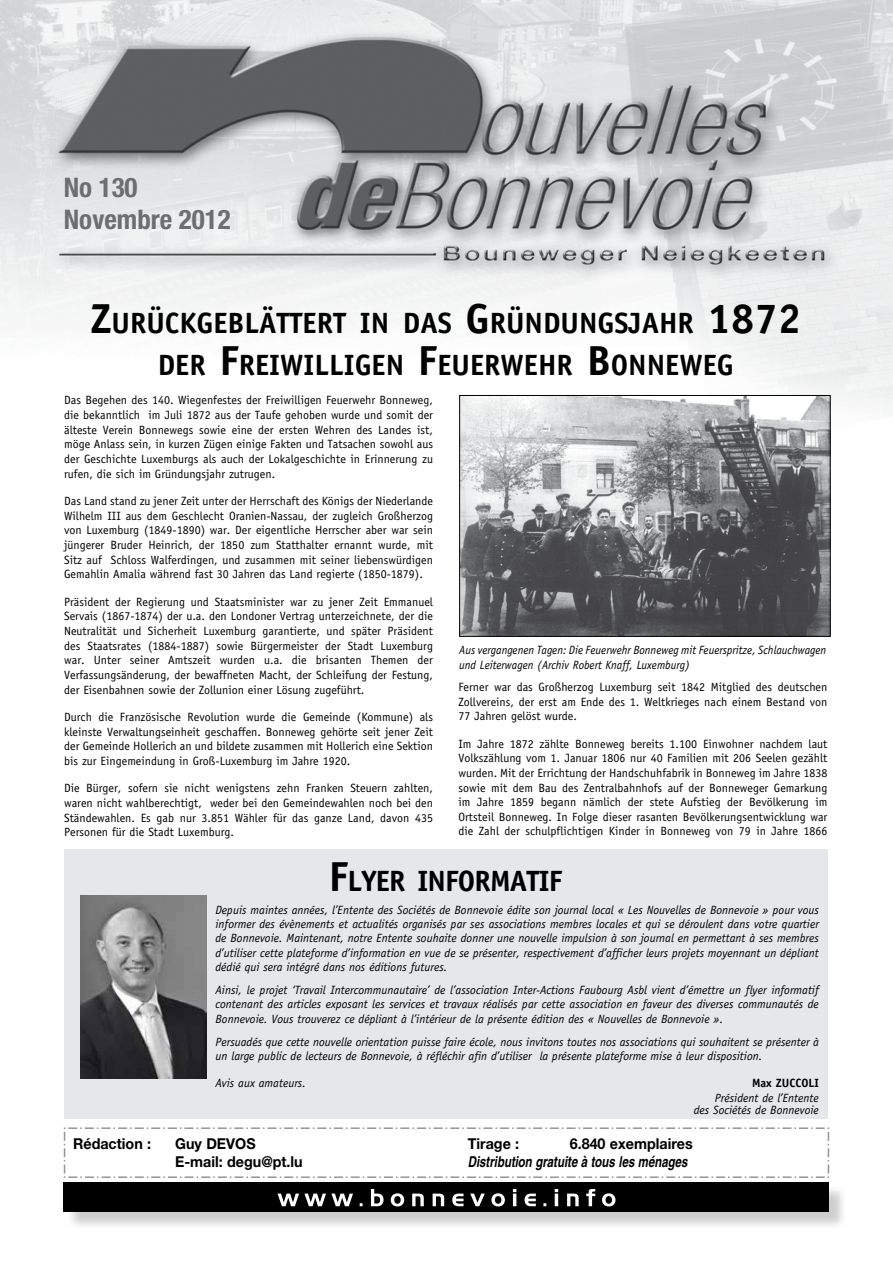
<style>
.page{position:relative;width:893px;height:1263px;background:#fff}
.page>*{position:absolute;margin:0;border:0;box-sizing:border-box;transform-origin:0 0}
.t1{font:700 29.4px/42px "Officina Sans";color:#000;text-align:center}
.t2{font:700 29.4px "Officina Sans";letter-spacing:-.03em;color:#000}
.t3{font:700 condensed 27px/32.4px "Helvetica Neue";color:#6d6e71}
.t4{font:700 15px/18px "Helvetica Neue";color:#000;scale:.95 1}
.t5{font:italic 700 15px "Helvetica";color:#000;scale:.76 1}
.t6{font:12px/14.7px "Officina Sans";color:#000;text-align:justify}
.t7{font:italic 12px/14.4px "Officina Sans";color:#000;text-align:justify}
.t8{font:italic 12px/14.4px "Officina Sans";color:#000;scale:.95 1}
.t9{font:700 12px "Officina Sans";color:#000}
.s1{font-size:42px}
</style>
<div class="page">
<img style="left:0;top:0;width:893px;height:1212px">
<svg style="left:63px;top:1127px;width:767px;height:52px"></svg>
<div style="left:66px;top:1185px;width:782px;height:45px;background:#000;opacity:.2"></div>
<div style="left:64px;top:1182px;width:765px;height:30px;background:#000"></div>
<svg style="left:277px;top:1189px;width:338px;height:17px"></svg>
<div style="left:64px;top:849px;width:763px;height:269px;background:#e6e7e8"></div>
<img style="left:81px;top:895px;width:126px;height:183px">
<img style="left:461px;top:397px;width:367px;height:238px">
<div style="left:459px;top:395px;width:371px;height:242px;border:1px solid #000"></div>
<div style="left:459px;top:645px;width:371px;height:37px;background:#fff"></div>
<h2 class="t3" style="left:64px;top:171px;width:168px">No 130<br>Novembre 2012</h2>
<h1 class="t1" style="left:91px;top:301px;width:712px"><span class="s1">Z</span>URÜCKGEBLÄTTERT IN DAS <span class="s1">G</span>RÜNDUNGSJAHR <span class="s1">1872<br></span>DER <span class="s1">F</span>REIWILLIGEN <span class="s1">F</span>EUERWEHR <span class="s1">B</span>ONNEWEG</h1>
<p class="t6" style="left:64px;top:393px;width:370px">Das Begehen des 140. Wiegenfestes der Freiwilligen Feuerwehr Bonneweg, die bekanntlich im Juli 1872 aus der Taufe gehoben wurde und somit der älteste Verein Bonnewegs sowie eine der ersten Wehren des Landes ist, möge Anlass sein, in kurzen Zügen einige Fakten und Tatsachen sowohl aus der Geschichte Luxemburgs als auch der Lokalgeschichte in Erinnerung zu rufen, die sich im Gründungsjahr zutrugen.</p>
<p class="t6" style="left:64px;top:494px;width:370px">Das Land stand zu jener Zeit unter der Herrschaft des Königs der Niederlande Wilhelm III aus dem Geschlecht Oranien-Nassau, der zugleich Großherzog von Luxemburg (1849-1890) war. Der eigentliche Herrscher aber war sein jüngerer Bruder Heinrich, der 1850 zum Statthalter ernannt wurde, mit Sitz auf Schloss Walferdingen, und zusammen mit seiner liebenswürdigen Gemahlin Amalia während fast 30 Jahren das Land regierte (1850-1879).</p>
<p class="t6" style="left:64px;top:594px;width:370px">Präsident der Regierung und Staatsminister war zu jener Zeit Emmanuel Servais (1867-1874) der u.a. den Londoner Vertrag unterzeichnete, der die Neutralität und Sicherheit Luxemburg garantierte, und später Präsident des Staatsrates (1884-1887) sowie Bürgermeister der Stadt Luxemburg war. Unter seiner Amtszeit wurden u.a. die brisanten Themen der Verfassungsänderung, der bewaffneten Macht, der Schleifung der Festung, der Eisenbahnen sowie der Zollunion einer Lösung zugeführt.</p>
<p class="t6" style="left:64px;top:709px;width:370px">Durch die Französische Revolution wurde die Gemeinde (Kommune) als kleinste Verwaltungseinheit geschaffen. Bonneweg gehörte seit jener Zeit der Gemeinde Hollerich an und bildete zusammen mit Hollerich eine Sektion bis zur Eingemeindung in Groß-Luxemburg im Jahre 1920.</p>
<p class="t6" style="left:64px;top:781px;width:370px">Die Bürger, sofern sie nicht wenigstens zehn Franken Steuern zahlten, waren nicht wahlberechtigt, weder bei den Gemeindewahlen noch bei den Ständewahlen. Es gab nur 3.851 Wähler für das ganze Land, davon 435<br>Personen für die Stadt Luxemburg.</p>
<p class="t8" style="left:459px;top:643px;width:388px">Aus vergangenen Tagen: Die Feuerwehr Bonneweg mit Feuerspritze, Schlauchwagen und Leiterwagen (Archiv Robert Knaff, Luxemburg)</p>
<p class="t6" style="left:458px;top:680px;width:370px">Ferner war das Großherzog Luxemburg seit 1842 Mitglied des deutschen Zollvereins, der erst am Ende des 1. Weltkrieges nach einem Bestand von 77 Jahren gelöst wurde.</p>
<p class="t6" style="left:458px;top:736px;width:370px">Im Jahre 1872 zählte Bonneweg bereits 1.100 Einwohner nachdem laut Volkszählung vom 1. Januar 1806 nur 40 Familien mit 206 Seelen gezählt wurden. Mit der Errichtung der Handschuhfabrik in Bonneweg im Jahre 1838 sowie mit dem Bau des Zentralbahnhofs auf der Bonneweger Gemarkung im Jahre 1859 begann nämlich der stete Aufstieg der Bevölkerung im Ortsteil Bonneweg. In Folge dieser rasanten Bevölkerungsentwicklung war die Zahl der schulpflichtigen Kinder in Bonneweg von 79 in Jahre 1866</p>
<h1 class="t2" style="left:329px;top:862px;width:232px"><span class="s1">F</span>LYER INFORMATIF</h1>
<p class="t7" style="left:216px;top:902px;width:605px">Depuis maintes années, l’Entente des Sociétés de Bonnevoie édite son journal local « Les Nouvelles de Bonnevoie » pour vous informer des évènements et actualités organisés par ses associations membres locales et qui se déroulent dans votre quartier de Bonnevoie. Maintenant, notre Entente souhaite donner une nouvelle impulsion à son journal en permettant à ses membres d’utiliser cette plateforme d’information en vue de se présenter, respectivement d’afficher leurs projets moyennant un dépliant dédié qui sera intégré dans nos éditions futures.</p>
<p class="t7" style="left:216px;top:983px;width:605px">Ainsi, le projet ‘Travail Intercommunautaire’ de l’association Inter-Actions Faubourg Asbl vient d’émettre un flyer informatif contenant des articles exposant les services et travaux réalisés par cette association en faveur des diverses communautés de Bonnevoie. Vous trouverez ce dépliant à l’intérieur de la présente édition des « Nouvelles de Bonnevoie ».</p>
<p class="t7" style="left:216px;top:1034px;width:605px">Persuadés que cette nouvelle orientation puisse faire école, nous invitons toutes nos associations qui souhaitent se présenter à un large public de lecteurs de Bonnevoie, à réfléchir afin d’utiliser la présente plateforme mise à leur disposition.</p>
<p class="t7" style="left:216px;top:1076px;width:92px">Avis aux amateurs.</p>
<p class="t9" style="left:752px;top:1076px;width:68px">Max ZUCCOLI</p>
<p class="t7" style="left:694px;top:1092px;width:127px;line-height:12px;text-align:right">Président de l’Entente<br>des Sociétés de Bonnevoie</p>
<p class="t4" style="left:73px;top:1134px;width:84px">Rédaction :</p>
<p class="t4" style="left:175px;top:1134px;width:136px">Guy DEVOS<br>E-mail: degu@pt.lu</p>
<p class="t4" style="left:468px;top:1134px;width:56px">Tirage :</p>
<p class="t4" style="left:570px;top:1134px;width:131px">6.840 exemplaires</p>
<p class="t5" style="left:468px;top:1152px;width:291px">Distribution gratuite à tous les ménages</p>
</div>
